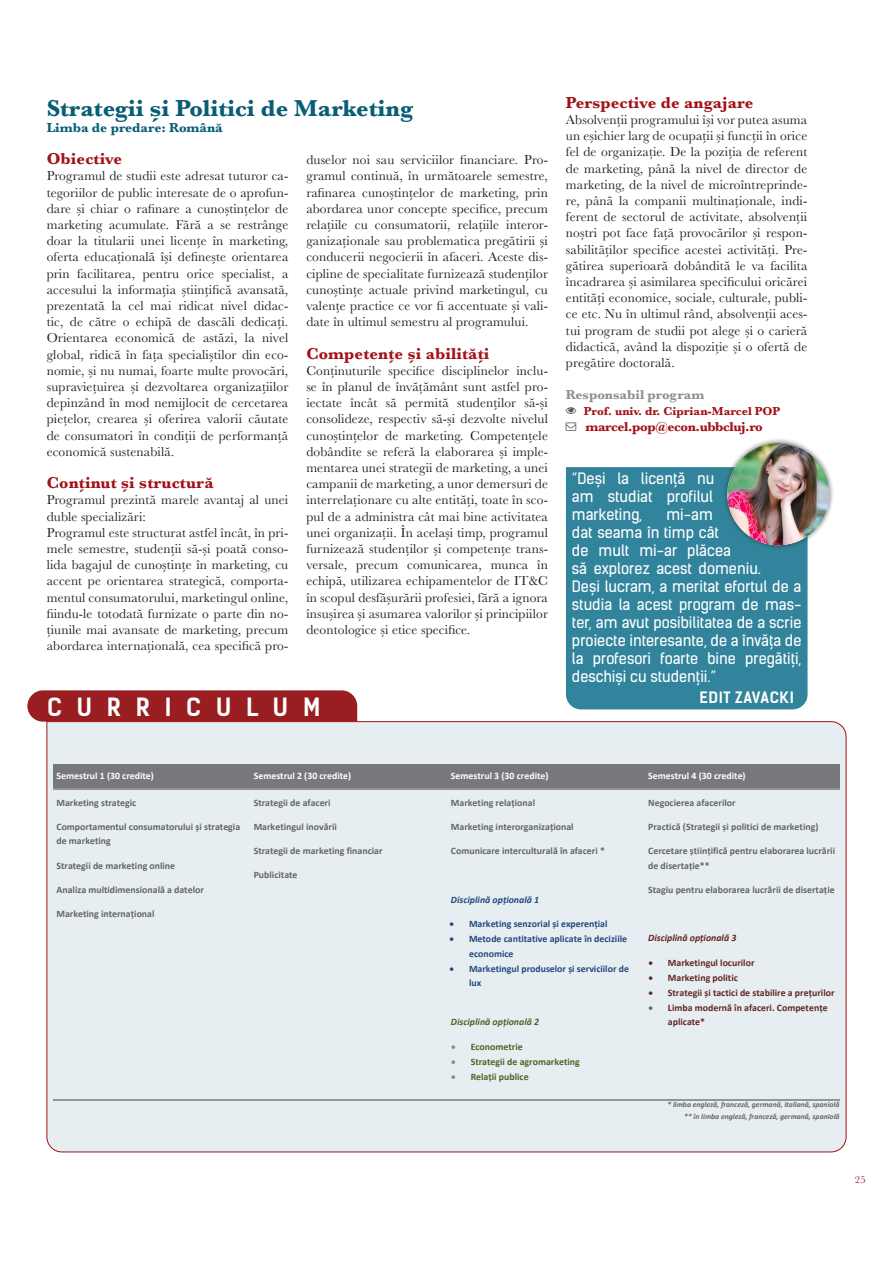
<style>
.page{position:relative;width:893px;height:1263px;background:#fff}
.page>*{position:absolute;margin:0;border:0;box-sizing:border-box;transform-origin:0 0}
.titlu1{font:700 24px "Baskerville";color:#085e74}
.t1{font:700 24px "Kelson Sans";letter-spacing:.615em;color:#fff}
.titlu2{font:700 16.5px "Baskerville";letter-spacing:.01em;color:#a21217}
.testimonial{font:15px/18px "Kelson Sans";color:#fff;text-align:justify}
.nume_testimonial{font:700 15px "Kelson Sans";letter-spacing:.04em;color:#fff}
.corptext{font:13.5px/16.2px "Baskerville";letter-spacing:.01em;color:#231f20;text-align:justify}
.t2{font:700 13.5px "Baskerville";letter-spacing:-.025em;color:#a21217}
.limba_predare{font:700 13.5px "Baskerville";color:#085e74}
.titlu_resp_progr{font:700 13.5px "Baskerville";color:#8d8f92}
.t3{font:700 12px "Baskerville";color:#a21217}
.t4{font:10.5px "Baskerville";color:#981e21}
.t5{font:700 9.9px/14.4px "Calibri";color:#636366}
.t6{font:700 9.9px/14.4px "Calibri";color:#632423}
.t7{font:700 9.9px/14.4px "Calibri";color:#1f497d}
.t8{font:700 9.9px "Calibri";color:#fff}
.t9{font:700 9.9px "Calibri";color:#4f6228}
.t10{font:italic 700 9.9px "Calibri";color:#1f497d}
.t11{font:italic 700 9.9px "Calibri";color:#4f6228}
.t12{font:italic 700 9.9px "Calibri";color:#632423}
.t13{font:italic 700 7.65px/11.2px "Calibri";color:#636366;text-align:right}
.s1{color:#636366}
.s2{color:#948a54}
</style>
<div class="page">
<div style="left:27px;top:690px;width:330px;height:32px;background:#981e21"></div>
<div style="left:47px;top:721px;width:799px;height:431px;background:#e7eef1"></div>
<div style="left:53px;top:764px;width:195px;height:25px;background:#76787b"></div>
<div style="left:248px;top:764px;width:197px;height:25px;background:#76787b"></div>
<div style="left:445px;top:764px;width:197px;height:25px;background:#76787b"></div>
<div style="left:642px;top:764px;width:198px;height:25px;background:#76787b"></div>
<hr style="left:53px;top:764px;width:195px;height:1px;background:#939598">
<hr style="left:249px;top:764px;width:196px;height:1px;background:#939598">
<hr style="left:446px;top:764px;width:196px;height:1px;background:#939598">
<hr style="left:643px;top:764px;width:197px;height:1px;background:#939598">
<hr style="left:53px;top:789px;width:195px;height:1px;background:#939598">
<hr style="left:249px;top:789px;width:196px;height:1px;background:#939598">
<hr style="left:446px;top:789px;width:196px;height:1px;background:#939598">
<hr style="left:643px;top:789px;width:197px;height:1px;background:#939598">
<hr style="left:53px;top:1099px;width:195px;height:1px;background:#939598">
<hr style="left:248px;top:1099px;width:197px;height:1px;background:#939598">
<hr style="left:445px;top:1099px;width:197px;height:1px;background:#939598">
<hr style="left:642px;top:1099px;width:198px;height:1px;background:#939598">
<div style="left:566px;top:467px;width:242px;height:242px;background:#31849b"></div>
<div style="left:722px;top:438px;width:112px;height:112px;background:#231f20;opacity:.65"></div>
<img style="left:727px;top:443px;width:102px;height:102px;border-radius:51px">
<p class="titlu1" style="left:47px;top:91px;width:368px">Strategii și Politici de Marketing</p>
<p class="limba_predare" style="left:47px;top:118px;width:178px">Limba de predare: Română</p>
<p class="titlu2" style="left:47px;top:147px;width:77px">Obiective</p>
<p class="corptext" style="left:47px;top:168px;width:243px">Programul de studii este adresat tuturor ca&shy;tegoriilor de public interesate de o aprofun&shy;dare și chiar o rafinare a cunoștințelor de marketing acumulate. Fără a se restrânge doar la titularii unei licențe în marketing, oferta educațională își definește orientarea prin facilitarea, pentru orice specialist, a accesului la informația științifică avansată, prezentată la cel mai ridicat nivel didac&shy;tic, de către o echipă de dascăli dedicați.<br>Orientarea economică de astăzi, la nivel global, ridică în fața specialiștilor din eco&shy;nomie, și nu numai, foarte multe provocări, supraviețuirea și dezvoltarea organizațiilor depinzând în mod nemijlocit de cercetarea piețelor, crearea și oferirea valorii căutate de consumatori în condiții de performanță economică sustenabilă.</p>
<p class="titlu2" style="left:47px;top:471px;width:168px">Conținut și structură</p>
<p class="corptext" style="left:47px;top:492px;width:243px">Programul prezintă marele avantaj al unei duble specializări:</p>
<p class="corptext" style="left:47px;top:524px;width:243px">Programul este structurat astfel încât, în pri&shy;mele semestre, studenții să-și poată conso&shy;lida bagajul de cunoștințe în marketing, cu accent pe orientarea strategică, comporta&shy;mentul consumatorului, marketingul online, fiindu-le totodată furnizate o parte din no&shy;țiunile mai avansate de marketing, precum abordarea internațională, cea specifică pro-</p>
<p class="corptext" style="left:306px;top:152px;width:243px">duselor noi sau serviciilor financiare. Pro&shy;gramul continuă, în următoarele semestre, rafinarea cunoștințelor de marketing, prin abordarea unor concepte specifice, precum relațiile cu consumatorii, relațiile interor&shy;ganizaționale sau problematica pregătirii și conducerii negocierii în afaceri. Aceste dis&shy;cipline de specialitate furnizează studenților cunoștințe actuale privind marketingul, cu valențe practice ce vor fi accentuate și vali&shy;date în ultimul semestru al programului.</p>
<p class="titlu2" style="left:306px;top:342px;width:185px">Competențe și abilități</p>
<p class="corptext" style="left:306px;top:362px;width:243px">Conținuturile specifice disciplinelor inclu&shy;se în planul de învățământ sunt astfel pro&shy;iectate încât să permită studenților să-și consolideze, respectiv să-și dezvolte nivelul cunoștințelor de marketing. Competențele dobândite se referă la elaborarea și imple&shy;mentarea unei strategii de marketing, a unei campanii de marketing, a unor demersuri de interrelaționare cu alte entități, toate în sco&shy;pul de a administra cât mai bine activitatea unei organizații. În același timp, programul furnizează studenților și competențe trans&shy;versale, precum comunicarea, munca în echipă, utilizarea echipamentelor de IT&amp;C în scopul desfășurării profesiei, fără a ignora însușirea și asumarea valorilor și principiilor deontologice și etice specifice.</p>
<p class="t1" style="left:47px;top:692px;width:275px">CURRICULUM</p>
<p class="titlu2" style="left:566px;top:91px;width:189px">Perspective de angajare</p>
<p class="corptext" style="left:566px;top:112px;width:243px">Absolvenții programului își vor putea asuma un eșichier larg de ocupații și funcții în orice fel de organizație. De la poziția de referent de marketing, până la nivel de director de marketing, de la nivel de microîntreprinde&shy;re, până la companii multinaționale, indi&shy;ferent de sectorul de activitate, absolvenții noștri pot face față provocărilor și respon&shy;sabilităților specifice acestei activități. Pre&shy;gătirea superioară dobândită le va facilita încadrarea și asimilarea specificului oricărei entități economice, sociale, culturale, publi&shy;ce etc. Nu în ultimul rând, absolvenții aces&shy;tui program de studii pot alege și o carieră didactică, având la dispoziție și o ofertă de pregătire doctorală.</p>
<p class="titlu_resp_progr" style="left:566px;top:385px;width:140px">Responsabil program</p>
<p class="t3" style="left:584px;top:403px;width:198px">Prof. univ. dr. Ciprian-Marcel POP</p>
<p class="t2" style="left:585px;top:417px;width:179px">marcel.pop@econ.ubbcluj.ro</p>
<p class="testimonial" style="left:572px;top:470px;width:144px">“Deși la licență nu am studiat profilul marketing,</p>
<p class="testimonial" style="left:572px;top:506px;width:231px;text-align:left;text-indent:94px">mi-am<br>dat seama în timp cât<br>de mult mi-ar plăcea<br>să explorez acest domeniu.<br>Deși lucram, a meritat efortul de a studia la acest program de mas&shy;ter, am avut posibilitatea de a scrie proiecte interesante, de a învăța de la profesori foarte bine pregătiți, deschiși cu studenții.”</p>
<p class="nume_testimonial" style="left:699px;top:689px;width:96px">EDIT ZAVACKI</p>
<p class="t8" style="left:56px;top:768px;width:99px">Semestrul 1 (30 credite)</p>
<p class="t8" style="left:254px;top:768px;width:99px">Semestrul 2 (30 credite)</p>
<p class="t8" style="left:451px;top:768px;width:99px">Semestrul 3 (30 credite)</p>
<p class="t8" style="left:648px;top:768px;width:99px">Semestrul 4 (30 credite)</p>
<p class="t5" style="left:56px;top:795px;width:81px">Marketing strategic</p>
<p class="t5" style="left:56px;top:819px;width:185px">Comportamentul consumatorului și strategia de marketing</p>
<p class="t5" style="left:56px;top:858px;width:120px">Strategii de marketing online</p>
<p class="t5" style="left:56px;top:882px;width:149px">Analiza multidimensională a datelor</p>
<p class="t5" style="left:56px;top:906px;width:100px">Marketing internațional</p>
<p class="t5" style="left:254px;top:795px;width:78px">Strategii de afaceri</p>
<p class="t5" style="left:254px;top:819px;width:85px">Marketingul inovării</p>
<p class="t5" style="left:254px;top:843px;width:130px">Strategii de marketing financiar</p>
<p class="t5" style="left:254px;top:868px;width:45px">Publicitate</p>
<p class="t5" style="left:648px;top:795px;width:89px">Negocierea afacerilor</p>
<p class="t5" style="left:648px;top:819px;width:172px">Practică (Strategii și politici de marketing)</p>
<p class="t5" style="left:648px;top:843px;width:188px">Cercetare științifică pentru elaborarea lucrării de disertație**</p>
<p class="t5" style="left:648px;top:882px;width:188px">Stagiu pentru elaborarea lucrării de disertație</p>
<p class="t12" style="left:648px;top:931px;width:90px">Disciplină opțională 3</p>
<p class="t6" style="left:648px;top:955px;width:108px">• Marketingul locurilor</p>
<p class="t6" style="left:648px;top:970px;width:91px">• Marketing politic</p>
<p class="t6" style="left:648px;top:985px;width:188px">• Strategii și tactici de stabilire a prețurilor</p>
<p class="t6" style="left:668px;top:1000px;width:161px;text-indent:-20px"><span class="s1">•</span> Limba modernă în afaceri. Competențe aplicate*</p>
<p class="t5" style="left:451px;top:795px;width:86px">Marketing relațional</p>
<p class="t5" style="left:451px;top:819px;width:124px">Marketing interorganizațional</p>
<p class="t5" style="left:451px;top:843px;width:155px">Comunicare interculturală în afaceri *</p>
<p class="t10" style="left:451px;top:892px;width:90px">Disciplină opțională 1</p>
<p class="t7" style="left:449px;top:917px;width:160px">• Marketing senzorial și experențial</p>
<p class="t7" style="left:469px;top:932px;width:160px;text-indent:-20px">• Metode cantitative aplicate în deciziile economice</p>
<p class="t7" style="left:469px;top:961px;width:161px;text-indent:-20px">• Marketingul produselor și serviciilor de lux</p>
<p class="t11" style="left:451px;top:1014px;width:90px">Disciplină opțională 2</p>
<p class="t9" style="left:451px;top:1039px;width:73px"><span class="s2">•</span> Econometrie</p>
<p class="t9" style="left:451px;top:1054px;width:130px"><span class="s2">•</span> Strategii de agromarketing</p>
<p class="t9" style="left:451px;top:1069px;width:79px"><span class="s2">•</span> Relații publice</p>
<p class="t13" style="left:667px;top:1099px;width:174px">* limba engleză, franceză, germană, italiană, spaniolă ** în limba engleză, franceză, germană, spaniolă</p>
<p class="t4" style="left:855px;top:1173px;width:13px">25</p>
</div>
